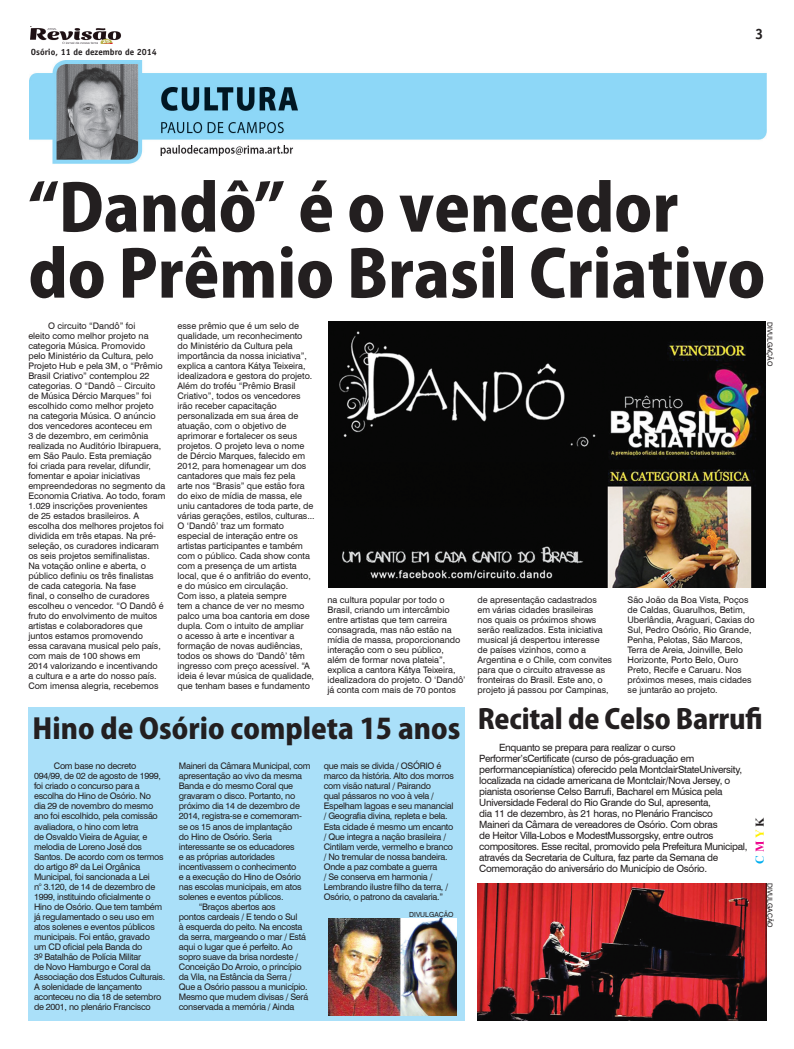
<style>
.page{position:relative;width:794px;height:1049px;background:#fff}
.page>*{position:absolute;margin:0;border:0;box-sizing:border-box;transform-origin:0 0}
.Titulo_46{font:800 64px/66px "Koz Go Pr 6 N";color:#231f20}
.Titulo_26{font:800 28px "Koz Go Pr 6 N";color:#231f20}
.Titulo_20{font:800 27px "Koz Go Pr 6 N";letter-spacing:-.01em;color:#231f20}
.t1{font:700 15px "Officina Sans";color:#231f20}
.t2{font:700 12px "Times New Roman";color:#00aeef}
.TEXTO{font:10px/11px "Swiss 721 BT";letter-spacing:-.03em;color:#231f20}
.TEXTO-2{font:9px/10px "Swiss 721 BT";color:#231f20}
.TEXTO-3{font:9px/10px "Swiss 721 BT";letter-spacing:-.03em;color:#231f20}
.t3{font:700 9px "Officina Sans";color:#231f20}
.Credito_Foto{font:7px "Swiss 721 BT";color:#231f20}
.s1{color:#ed028c}
.s2{color:#fff101}
.s3{color:#231f20}
</style>
<div class="page">
<img style="left:30px;top:28px;width:91px;height:15px">
<img style="left:30px;top:61px;width:736px;height:103px">
<img style="left:328px;top:322px;width:437px;height:265px">
<div style="left:28px;top:707px;width:437px;height:313px;background:#aae0f9"></div>
<img style="left:329px;top:918px;width:128px;height:97px">
<img style="left:478px;top:883px;width:288px;height:137px">
<p class="t3" style="left:31px;top:47px;width:127px">Osório, 11 de dezembro de 2014</p>
<p class="t1" style="left:755px;top:25px;width:10px">3</p>
<p class="Titulo_46" style="left:28px;top:177px;width:739px">“Dandô” é o vencedor do Prêmio Brasil Criativo</p>
<p class="TEXTO-2" style="left:28px;top:320px;width:139px;text-indent:20px">O circuito “Dandô” foi<br>eleito como melhor projeto na categoria Música. Promovido<br>pelo Ministério da Cultura, pelo<br>Projeto Hub e pela 3M, o “Prêmio<br>Brasil Criativo” contemplou 22 categorias. O “Dandô – Circuito de Música Dércio Marques” foi escolhido como melhor projeto na categoria Música. O anúncio dos vencedores aconteceu em<br>3 de dezembro, em cerimônia realizada no Auditório Ibirapuera, em São Paulo. Esta premiação<br>foi criada para revelar, difundir, fomentar e apoiar iniciativas empreendedoras no segmento da<br>Economia Criativa. Ao todo, foram<br>1.029 inscrições provenientes<br>de 25 estados brasileiros. A escolha dos melhores projetos foi dividida em três etapas. Na pré&shy;seleção, os curadores indicaram os seis projetos semifinalistas.<br>Na votação online e aberta, o público definiu os três finalistas de cada categoria. Na fase<br>final, o conselho de curadores escolheu o vencedor. “O Dandô é fruto do envolvimento de muitos artistas e colaboradores que juntos estamos promovendo<br>essa caravana musical pelo país, com mais de 100 shows em<br>2014 valorizando e incentivando<br>a cultura e a arte do nosso país.<br>Com imensa alegria, recebemos</p>
<p class="TEXTO-2" style="left:177px;top:320px;width:139px">esse prêmio que é um selo de qualidade, um reconhecimento do Ministério da Cultura pela importância da nossa iniciativa”, explica a cantora Kátya Teixeira, idealizadora e gestora do projeto.<br>Além do troféu “Prêmio Brasil<br>Criativo”, todos os vencedores irão receber capacitação personalizada em sua área de atuação, com o objetivo de aprimorar e fortalecer os seus projetos. O projeto leva o nome de Dércio Marques, falecido em<br>2012, para homenagear um dos cantadores que mais fez pela<br>arte nos “Brasis” que estão fora do eixo de mídia de massa, ele uniu cantadores de toda parte, de várias gerações, estilos, culturas...<br>O ‘Dandô’ traz um formato especial de interação entre os artistas participantes e também com o público. Cada show conta com a presença de um artista local, que é o anfitrião do evento, e do músico em circulação.<br>Com isso, a plateia sempre<br>tem a chance de ver no mesmo palco uma boa cantoria em dose dupla. Com o intuito de ampliar<br>o acesso à arte e incentivar a formação de novas audiências, todos os shows do ‘Dandô’ têm ingresso com preço acessível. “A ideia é levar música de qualidade, que tenham bases e fundamento</p>
<p class="Credito_Foto" style="left:775px;top:322px;width:46px;rotate:90deg">DIVULGAÇÃO</p>
<p class="TEXTO-2" style="left:327px;top:594px;width:139px">na cultura popular por todo o<br>Brasil, criando um intercâmbio entre artistas que tem carreira consagrada, mas não estão na mídia de massa, proporcionando interação com o seu público, além de formar nova plateia”, explica a cantora Kátya Teixeira, idealizadora do projeto. O ‘Dandô’ já conta com mais de 70 pontos</p>
<p class="TEXTO-2" style="left:477px;top:594px;width:136px">de apresentação cadastrados<br>em várias cidades brasileiras<br>nos quais os próximos shows serão realizados. Esta iniciativa musical já despertou interesse<br>de países vizinhos, como a<br>Argentina e o Chile, com convites para que o circuito atravesse as fronteiras do Brasil. Este ano, o projeto já passou por Campinas,</p>
<p class="TEXTO-2" style="left:627px;top:594px;width:129px">São João da Boa Vista, Poços de Caldas, Guarulhos, Betim,<br>Uberlândia, Araguari, Caxias do<br>Sul, Pedro Osório, Rio Grande,<br>Penha, Pelotas, São Marcos,<br>Terra de Areia, Joinville, Belo<br>Horizonte, Porto Belo, Ouro<br>Preto, Recife e Caruaru. Nos próximos meses, mais cidades se juntarão ao projeto.</p>
<p class="Titulo_26" style="left:33px;top:713px;width:429px">Hino de Osório completa 15 anos</p>
<p class="Titulo_20" style="left:478px;top:704px;width:286px">Recital de Celso Barrufi</p>
<p class="TEXTO" style="left:479px;top:742px;width:270px;text-indent:20px">Enquanto se prepara para realizar o curso Performer’sCertificate (curso de pós-graduação em performancepianística) oferecido pela MontclairStateUniversity, localizada na cidade americana de Montclair/Nova Jersey, o pianista osoriense Celso Barrufi, Bacharel em Música pela Universidade Federal do Rio Grande do Sul, apresenta,<br>dia 11 de dezembro, às 21 horas, no Plenário Francisco<br>Maineri da Câmara de vereadores de Osório. Com obras<br>de Heitor Villa-Lobos e ModestMussorgsky, entre outros compositores. Esse recital, promovido pela Prefeitura Municipal, através da Secretaria de Cultura, faz parte da Semana de Comemoração do aniversário do Município de Osório.</p>
<p class="TEXTO-3" style="left:324px;top:761px;width:132px">que mais se divida / OSÓRIO é marco da história. Alto dos morros com visão natural / Pairando<br>qual pássaros no voo à vela /<br>Espelham lagoas e seu manancial / Geografia divina, repleta e bela.<br>Esta cidade é mesmo um encanto / Que integra a nação brasileira /<br>Cintilam verde, vermelho e branco / No tremular de nossa bandeira.<br>Onde a paz combate a guerra<br>/ Se conserva em harmonia /<br>Lembrando ilustre filho da terra, /<br>Osório, o patrono da cavalaria.”</p>
<p class="TEXTO-3" style="left:34px;top:761px;width:133px;text-indent:20px">Com base no decreto<br>094/99, de 02 de agosto de 1999, foi criado o concurso para a escolha do Hino de Osório. No<br>dia 29 de novembro do mesmo ano foi escolhido, pela comissão avaliadora, o hino com letra<br>de Osvaldo Vieira de Aguiar, e melodia de Loreno José dos<br>Santos. De acordo com os termos do artigo 8º da Lei Orgânica<br>Municipal, foi sancionada a Lei<br>n° 3.120, de 14 de dezembro de<br>1999, instituindo oficialmente o<br>Hino de Osório. Que tem também já regulamentado o seu uso em atos solenes e eventos públicos municipais. Foi então, gravado<br>um CD oficial pela Banda do<br>3º Batalhão de Polícia Militar<br>de Novo Hamburgo e Coral da<br>Associação dos Estudos Culturais.<br>A solenidade de lançamento aconteceu no dia 18 de setembro de 2001, no plenário Francisco</p>
<p class="TEXTO-3" style="left:179px;top:761px;width:133px">Maineri da Câmara Municipal, com apresentação ao vivo da mesma<br>Banda e do mesmo Coral que gravaram o disco. Portanto, no próximo dia 14 de dezembro de<br>2014, registra-se e comemoram&shy;se os 15 anos de implantação<br>do Hino de Osório. Seria interessante se os educadores<br>e as próprias autoridades incentivassem o conhecimento<br>e a execução do Hino de Osório nas escolas municipais, em atos solenes e eventos públicos.</p>
<h3 class="t2" style="left:751px;top:864px;width:48px;rotate:-90deg">C<span class="s1">M</span><span class="s2">Y</span> <span class="s3">K</span></h3>
<p class="Credito_Foto" style="left:775px;top:883px;width:46px;rotate:90deg">DIVULGAÇÃO</p>
<p class="TEXTO-3" style="left:179px;top:901px;width:131px;text-indent:20px">“Braços abertos aos<br>pontos cardeais / E tendo o Sul<br>à esquerda do peito. Na encosta da serra, margeando o mar / Está aqui o lugar que é perfeito. Ao sopro suave da brisa nordeste /<br>Conceição Do Arroio, o princípio da Vila, na Estância da Serra /<br>Que a Osório passou a município.<br>Mesmo que mudem divisas / Será conservada a memória / Ainda</p>
<p class="Credito_Foto" style="left:409px;top:909px;width:46px">DIVULGAÇÃO</p>
</div>
